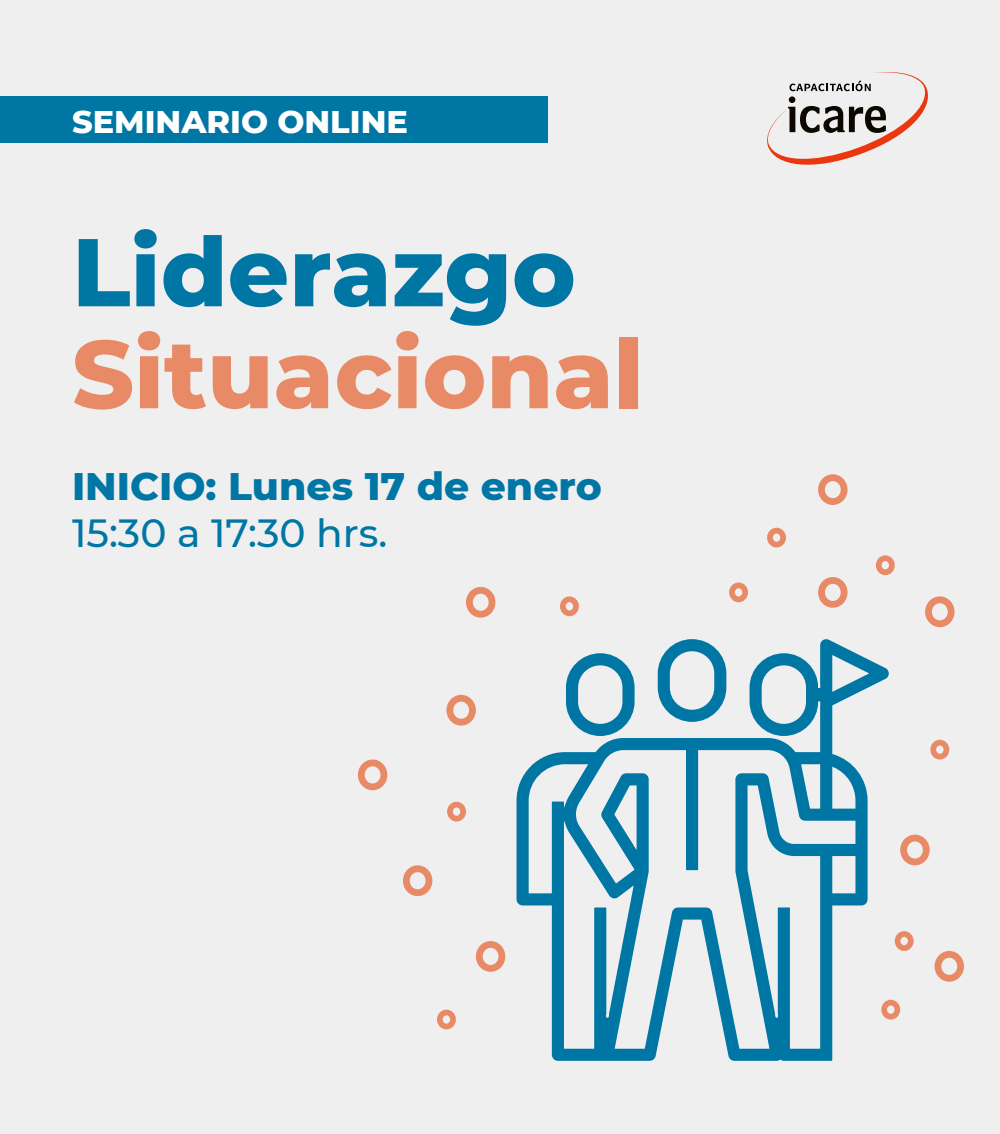
<style>
.page{position:relative;width:1000px;height:1134px;background:#efefef}
.page>*{position:absolute;margin:0;border:0;box-sizing:border-box;transform-origin:0 0}
.t1{font:800 96px "Montserrat";color:#e88a66}
.t2{font:800 96px "Montserrat";color:#0076a5}
.t3{font:800 39.2px "Montserrat";color:#0076a5}
.t4{font:500 39.2px "Montserrat";color:#0076a5}
.t5{font:800 32px "Montserrat";color:#fff}
</style>
<div class="page">
<div style="left:900px;top:835px;width:30px;height:30px;border:7px solid #e88a66;border-radius:50%"></div>
<div style="left:935px;top:951px;width:29px;height:31px;border:7px solid #e88a66;border-radius:50%"></div>
<div style="left:466px;top:587px;width:29px;height:31px;border:7px solid #e88a66;border-radius:50%"></div>
<div style="left:403px;top:865px;width:29px;height:31px;border:7px solid #e88a66;border-radius:50%"></div>
<div style="left:446px;top:695px;width:30px;height:30px;border:7px solid #e88a66;border-radius:50%"></div>
<div style="left:476px;top:941px;width:29px;height:31px;border:7px solid #e88a66;border-radius:50%"></div>
<div style="left:925px;top:596px;width:30px;height:31px;border:7px solid #e88a66;border-radius:50%"></div>
<div style="left:818px;top:577px;width:30px;height:31px;border:7px solid #e88a66;border-radius:50%"></div>
<div style="left:818px;top:474px;width:30px;height:31px;border:7px solid #e88a66;border-radius:50%"></div>
<div style="left:358px;top:759px;width:29px;height:31px;border:7px solid #e88a66;border-radius:50%"></div>
<div style="left:560px;top:596px;width:19px;height:20px;border:6px solid #e88a66;border-radius:50%"></div>
<div style="left:767px;top:528px;width:19px;height:19px;border:6px solid #e88a66;border-radius:50%"></div>
<div style="left:437px;top:1010px;width:19px;height:19px;border:6px solid #e88a66;border-radius:50%"></div>
<div style="left:881px;top:1000px;width:19px;height:19px;border:6px solid #e88a66;border-radius:50%"></div>
<div style="left:895px;top:931px;width:19px;height:20px;border:6px solid #e88a66;border-radius:50%"></div>
<div style="left:447px;top:802px;width:19px;height:19px;border:6px solid #e88a66;border-radius:50%"></div>
<div style="left:930px;top:740px;width:19px;height:19px;border:6px solid #e88a66;border-radius:50%"></div>
<div style="left:729px;top:582px;width:19px;height:20px;border:6px solid #e88a66;border-radius:50%"></div>
<div style="left:876px;top:555px;width:19px;height:20px;border:6px solid #e88a66;border-radius:50%"></div>
<svg style="left:767px;top:72px;width:161px;height:93px"></svg>
<div style="left:0;top:97px;width:548px;height:46px;background:#0076a5"></div>
<svg style="left:516px;top:639px;width:376px;height:422px"></svg>
<svg style="left:563px;top:650px;width:75px;height:89px"></svg>
<svg style="left:655px;top:639px;width:74px;height:86px"></svg>
<p class="t5" style="left:72px;top:98px;width:337px">SEMINARIO ONLINE</p>
<h1 class="t2" style="left:72px;top:202px;width:505px">Liderazgo</h1>
<h1 class="t1" style="left:72px;top:304px;width:573px">Situacional</h1>
<p class="t3" style="left:72px;top:458px;width:531px">INICIO: Lunes 17 de enero</p>
<p class="t4" style="left:72px;top:506px;width:317px">15:30 a 17:30 hrs.</p>
</div>
